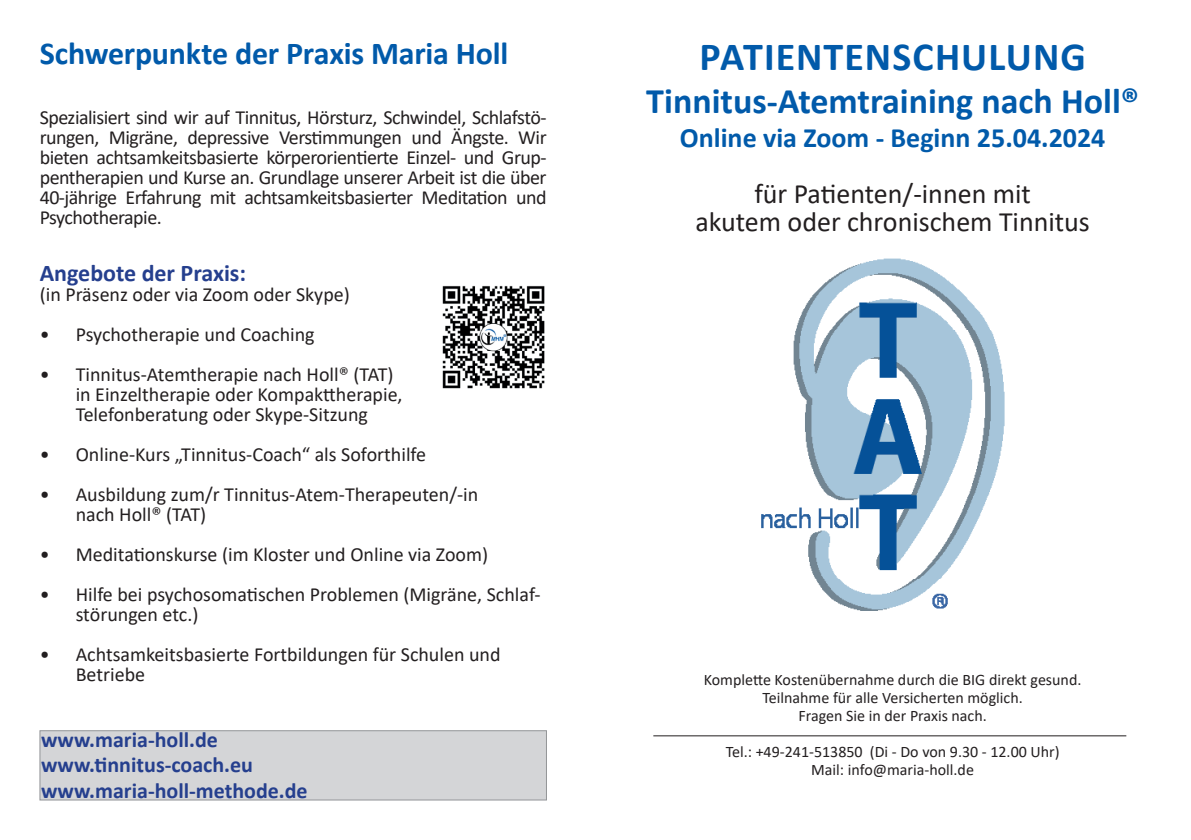
<style>
.page{position:relative;width:1191px;height:840px;background:#fff}
.page>*{position:absolute;margin:0;border:0;box-sizing:border-box;transform-origin:0 0}
.t1{font:700 40px "Calibri";letter-spacing:.025em;color:#015aaa}
.t2{font:700 36px "Calibri";color:#015aaa}
.t3{font:700 32px "Calibri";letter-spacing:-.01em;color:#015aaa}
.t4{font:28px/28px "Calibri";color:#231f20;text-align:center}
.t5{font:700 28px "Calibri";color:#015aaa}
.t6{font:700 24px "Calibri";color:#253f8e}
.t7{font:700 22px/25.4px "Calibri";color:#253f8e}
.t8{font:20px/20px "Calibri";color:#231f20}
.t9{font:16px/18px "Calibri";color:#231f20;text-align:center}
</style>
<div class="page">
<div style="left:40px;top:730px;width:507px;height:69px;background:#d4d5d7;border:1px solid #939598"></div>
<img style="left:761px;top:258px;width:244px;height:353px">
<hr style="left:653px;top:735px;width:473px;height:1px;background:#231f20">
<img style="left:442px;top:285px;width:103px;height:104px">
<h3 class="t3" style="left:40px;top:30px;width:470px">Schwerpunkte der Praxis Maria Holl</h3>
<p class="t8" style="left:40px;top:107px;width:508px;text-align:justify">Spezialisiert sind wir auf Tinnitus, Hörsturz, Schwindel, Schlafstö&shy;rungen, Migräne, depressive Verstimmungen und Ängste. Wir bieten achtsamkeitsbasierte körperorientierte Einzel- und Grup&shy;pentherapien und Kurse an. Grundlage unserer Arbeit ist die über 40-jährige Erfahrung mit achtsamkeitsbasierter Meditation und Psychotherapie.</p>
<p class="t6" style="left:40px;top:256px;width:208px">Angebote der Praxis:</p>
<p class="t8" style="left:40px;top:283px;width:312px">(in Präsenz oder via Zoom oder Skype)</p>
<p class="t8" style="left:40px;top:323px;width:276px">• Psychotherapie und Coaching</p>
<p class="t8" style="left:76px;top:363px;width:328px;text-indent:-36px">• Tinnitus-Atemtherapie nach Holl® (TAT) in Einzeltherapie oder Kompakttherapie,<br>Telefonberatung oder Skype-Sitzung</p>
<p class="t8" style="left:40px;top:443px;width:388px">• Online-Kurs „Tinnitus-Coach“ als Soforthilfe</p>
<p class="t8" style="left:76px;top:483px;width:404px;text-indent:-36px">• Ausbildung zum/r Tinnitus-Atem-Therapeuten/-in nach Holl® (TAT)</p>
<p class="t8" style="left:40px;top:543px;width:450px">• Meditationskurse (im Kloster und Online via Zoom)</p>
<p class="t8" style="left:76px;top:583px;width:466px;text-indent:-36px">• Hilfe bei psychosomatischen Problemen (Migräne, Schlaf&shy;störungen etc.)</p>
<p class="t8" style="left:76px;top:643px;width:426px;text-indent:-36px">• Achtsamkeitsbasierte Fortbildungen für Schulen und<br>Betriebe</p>
<p class="t7" style="left:41px;top:726px;width:268px">www.maria-holl.de www.tinnitus-coach.eu www.maria-holl-methode.de</p>
<h1 class="t1" style="left:699px;top:28px;width:388px">PATIENTENSCHULUNG</h1>
<h2 class="t2" style="left:646px;top:75px;width:494px">Tinnitus-Atemtraining nach Holl®</h2>
<h3 class="t5" style="left:680px;top:117px;width:427px">Online via Zoom - Beginn 25.04.2024</h3>
<h3 class="t4" style="left:695px;top:178px;width:396px">für Patienten/-innen mit<br>akutem oder chronischem Tinnitus</h3>
<p class="t9" style="left:704px;top:669px;width:379px">Komplette Kostenübernahme durch die BIG direkt gesund.<br>Teilnahme für alle Versicherten möglich.<br>Fragen Sie in der Praxis nach.</p>
<p class="t9" style="left:725px;top:741px;width:335px">Tel.: +49-241-513850 (Di - Do von 9.30 - 12.00 Uhr)<br>Mail: info@maria-holl.de</p>
</div>
